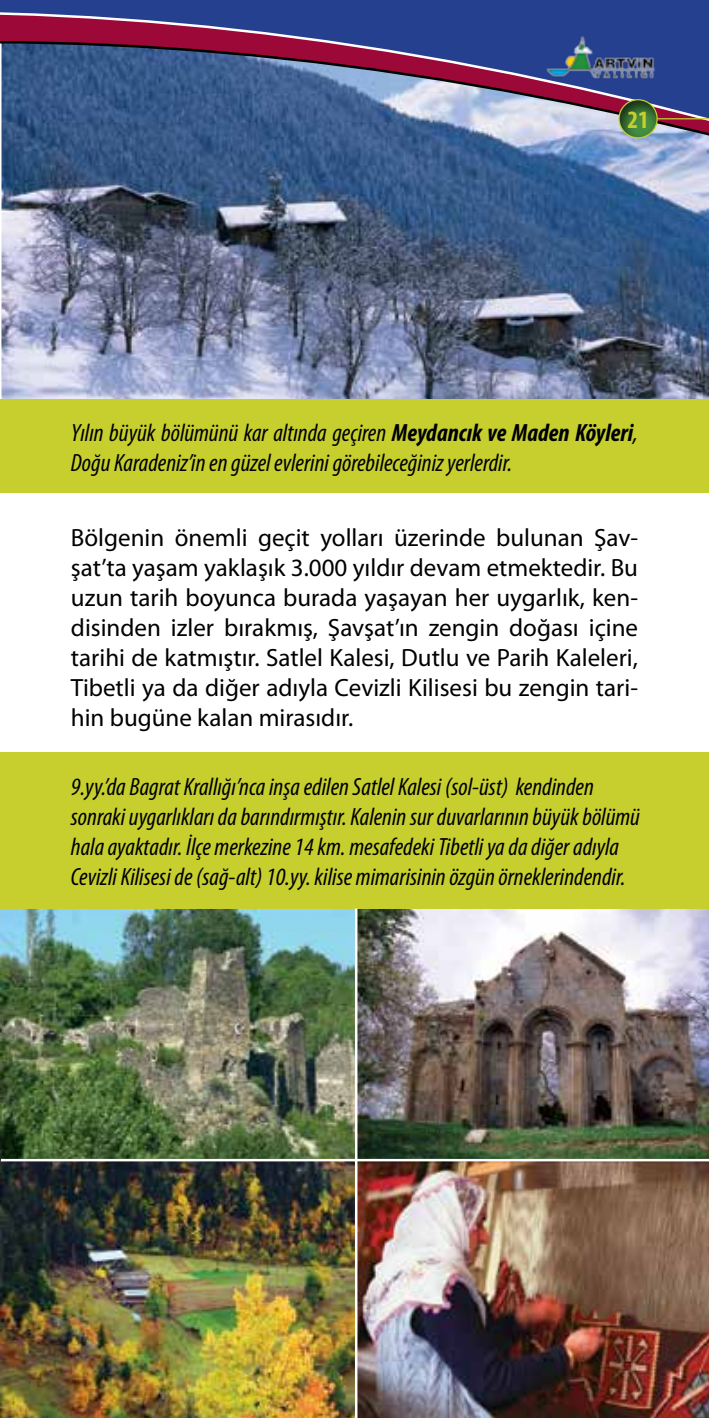
<style>
.page{position:relative;width:709px;height:1418px;background:#fff}
.page>*{position:absolute;margin:0;border:0;box-sizing:border-box;transform-origin:0 0}
.t1{font:italic condensed 25px/30px "Myriad Pro";color:#000}
.t2{font:25px/30px "Myriad Pro";color:#000;text-align:justify}
.t3{font:700 condensed 25px "Myriad Pro";color:#c6cf2e}
.s1{font-weight:700}
</style>
<div class="page">
<img style="left:1px;top:908px;width:708px;height:509px">
<div style="left:0;top:399px;width:709px;height:94px;background:#c6cf2e"></div>
<div style="left:1px;top:752px;width:708px;height:156px;background:#c6cf2e"></div>
<hr style="left:1px;top:1158px;width:708px;height:3px;background:#fff">
<hr style="left:355px;top:908px;width:2px;height:509px;background:#fff">
<svg style="left:1px;top:372px;width:708px;height:27px;background:#969ebb"></svg>
<img style="left:0;top:0;width:709px;height:372px">
<img style="left:545px;top:30px;width:112px;height:65px">
<div style="left:618px;top:97px;width:42px;height:45px;background:#000;opacity:.75"></div>
<div style="left:618px;top:99px;width:39px;height:39px;border:1px solid #c6cf2e;border-radius:50%"></div>
<hr style="left:657px;top:118px;width:52px;height:1px;background:#c6cf2e">
<p class="t3" style="left:627px;top:104px;width:23px">21</p>
<p class="t1" style="left:71px;top:417px;width:568px">Yılın büyük bölümünü kar altında geçiren <span class="s1">Meydancık ve Maden Köyleri</span>,<br>Doğu Karadeniz’in en güzel evlerini görebileceğiniz yerlerdir.</p>
<p class="t2" style="left:71px;top:522px;width:568px">Bölgenin önemli geçit yolları üzerinde bulunan Şav&shy;şat’ta yaşam yaklaşık 3.000 yıldır devam etmektedir. Bu uzun tarih boyunca burada yaşayan her uygarlık, ken&shy;disinden izler bırakmış, Şavşat’ın zengin doğası içine tarihi de katmıştır. Satlel Kalesi, Dutlu ve Parih Kaleleri, Tibetli ya da diğer adıyla Cevizli Kilisesi bu zengin tari&shy;hin bugüne kalan mirasıdır.</p>
<p class="t1" style="left:71px;top:771px;width:570px">9.yy.’da Bagrat Krallığı’nca inşa edilen Satlel Kalesi (sol-üst) kendinden sonraki uygarlıkları da barındırmıştır. Kalenin sur duvarlarının büyük bölümü hala ayaktadır. İlçe merkezine 14 km. mesafedeki Tibetli ya da diğer adıyla Cevizli Kilisesi de (sağ-alt) 10.yy. kilise mimarisinin özgün örneklerindendir.</p>
</div>
